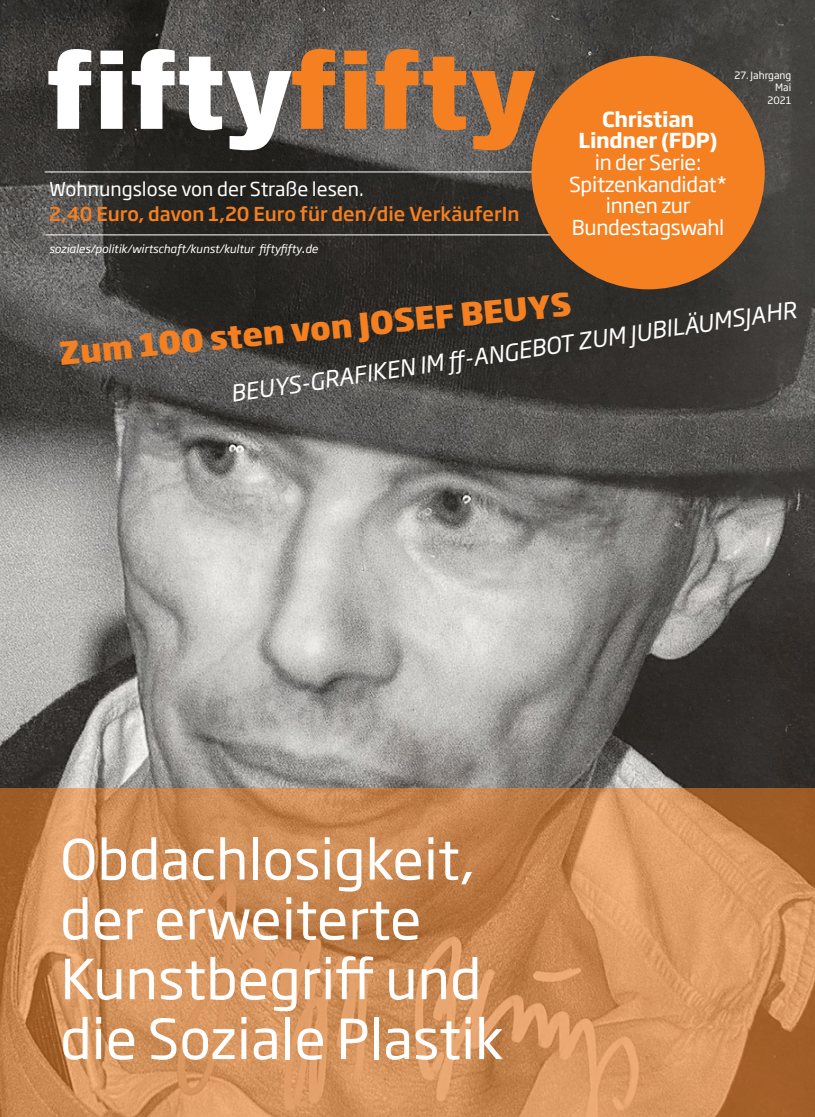
<style>
.page{position:relative;width:815px;height:1117px;background:#fff}
.page>*{position:absolute;margin:0;border:0;box-sizing:border-box;transform-origin:0 0}
.t1{font:800 100px "Soho Gothic Std";color:#fff}
.t2{font:54.5px/59.9px "Soho Gothic Std";color:#fff}
.t3{font:800 30.75px "Soho Gothic Std";color:#f58021}
.t4{font:italic 22.75px "Soho Gothic Std";color:#fff}
.t5{font:20.38px/21.6px "Soho Gothic Std";letter-spacing:-.015em;color:#fff;text-align:center}
.t6{font:700 20.38px/21.6px "Soho Gothic Std";letter-spacing:-.015em;color:#fff;text-align:center}
.t7{font:500 19px "Soho Gothic Std";color:#f58021}
.t8{font:19px "Soho Gothic Std";color:#fff}
.t9{font:italic 11.25px "Soho Gothic Std";color:#fff}
.t10{font:10px/12.5px "Soho Gothic Std";color:#fff;text-align:right}
.s1{color:#f58021}
.s2{font-weight:500;font-style:normal}
</style>
<div class="page">
<img style="left:0;top:0;width:815px;height:787px">
<hr style="left:45px;top:171px;width:661px;height:1px;background:#fff">
<hr style="left:46px;top:234px;width:660px;height:1px;background:#fff">
<div style="left:531px;top:56px;width:234px;height:233px;background:#f58021;border-radius:50%"></div>
<svg style="left:0;top:787px;width:815px;height:329px;background:#cd8c56"></svg>
<h1 class="t1" style="left:46px;top:25px;width:493px">fifty<span class="s1">fifty</span></h1>
<p class="t8" style="left:49px;top:177px;width:316px">Wohnungslose von der Straße lesen.</p>
<p class="t7" style="left:49px;top:201px;width:472px">2,40 Euro, davon 1,20 Euro für den/die VerkäuferIn</p>
<p class="t9" style="left:49px;top:241px;width:270px">soziales/politik/wirtschaft/kunst/kultur fiftyfifty<span class="s2">.</span>de</p>
<p class="t3" style="left:57px;top:331px;width:516px;rotate:-5deg">Zum 100 sten von JOSEF BEUYS</p>
<p class="t10" style="left:735px;top:69px;width:58px">27. Jahrgang<br>Mai<br>2021</p>
<p class="t6" style="left:578px;top:108px;width:141px">Christian<br>Lindner (FDP)</p>
<p class="t5" style="left:569px;top:152px;width:160px">in der Serie:<br>Spitzenkandidat* innen zur<br>Bundestagswahl</p>
<p class="t4" style="left:228px;top:377px;width:573px;rotate:-8deg">BEUYS-GRAFIKEN IM ff -ANGEBOT ZUM JUBILÄUMSJAHR</p>
<p class="t2" style="left:60px;top:830px;width:445px">Obdachlosigkeit, der erweiterte<br>Kunstbegriff und die Soziale Plastik</p>
</div>
